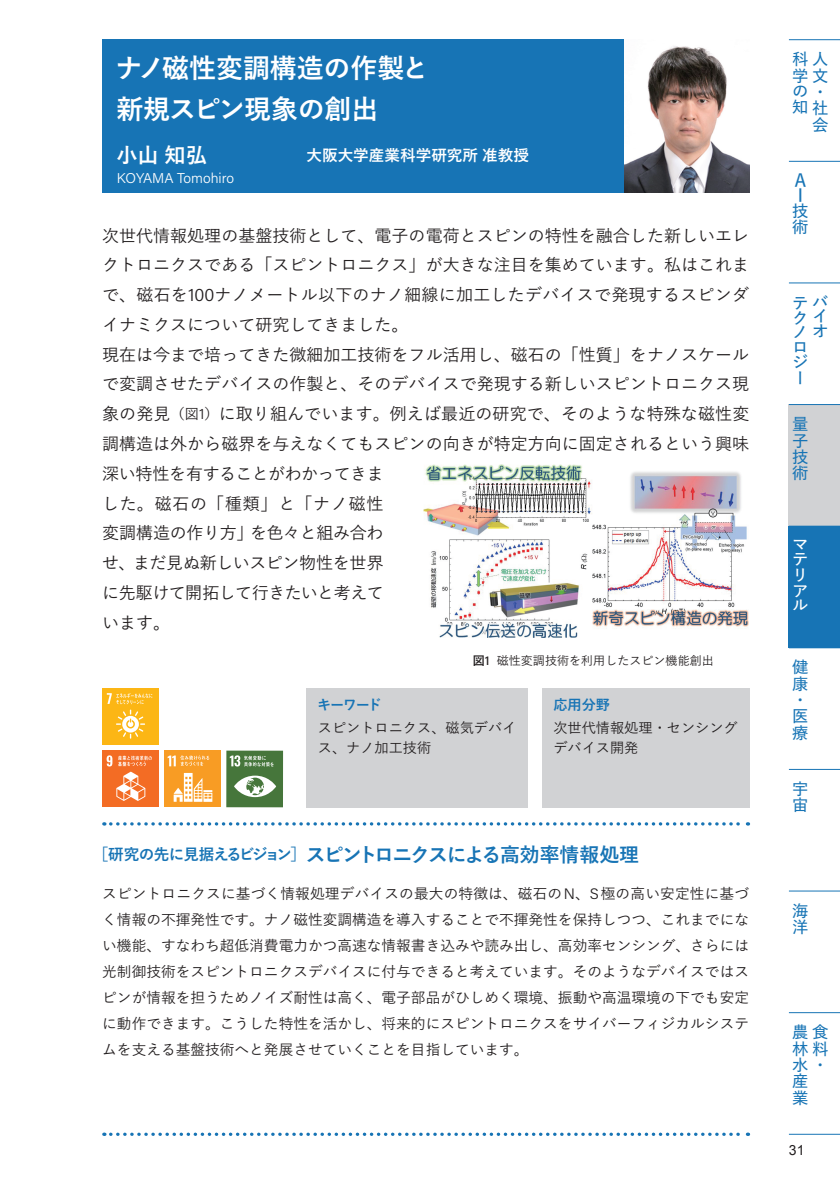
<style>
.page{position:relative;width:840px;height:1191px;background:#fff}
.page>*{position:absolute;margin:0;border:0;box-sizing:border-box;transform-origin:0 0}
.t1{font:700 27px/41px "Yu Go";letter-spacing:-.005em;color:#fff}
.t2{font:700 21.2px "Yu Go";color:#fff}
.t3{font:700 19.8px "Yu Go";letter-spacing:-.08em;color:#1774b5}
.t4{font:600 18px/15px "Yu Go Pr 6 N";color:#1774b5}
.t5{font:500 17px/29.8px "Yu Go";color:#231f20}
.t6{font:600 16.2px/16.2px "Yu Go Pr 6 N";color:#1774b5}
.t7{font:600 16.2px/15.6px "Yu Go Pr 6 N";color:#fff}
.t8{font:700 15.6px "Yu Go";letter-spacing:-.07em;color:#1774b5}
.t9{font:700 15.6px "Yu Go";color:#fff}
.t10{font:500 14.6px/26px "Yu Go";color:#231f20;text-align:justify}
.t11{font:500 14.2px/20.6px "Yu Go";color:#231f20}
.t12{font:300 14.2px "Acumin Pro";color:#fff}
.t13{font:700 14.2px "Yu Go";letter-spacing:-.08em;color:#1774b5}
.t14{font:14px "Arial";color:#231f20}
.t15{font:500 12px "Yu Go";color:#231f20}
.s1{font-family:"Acumin Pro";font-weight:300;font-size:18.2px}
.s2{font-size:14.2px}
.s3{font-family:"Acumin Pro";font-weight:300;font-size:15.2px}
.s4{font-weight:700}
.s5{font-family:"Acumin Pro";font-size:12.8px}
</style>
<div class="page">
<svg style="left:111px;top:1132px;width:637px;height:4px"></svg>
<svg style="left:111px;top:822px;width:637px;height:3px"></svg>
<div style="left:226px;top:750px;width:57px;height:57px;background:#46763b"></div>
<svg style="left:234px;top:775px;width:42px;height:22px"></svg>
<svg style="left:230px;top:755px;width:44px;height:11px"></svg>
<div style="left:164px;top:750px;width:57px;height:57px;background:#f89c24"></div>
<svg style="left:173px;top:773px;width:39px;height:29px"></svg>
<svg style="left:167px;top:755px;width:42px;height:11px"></svg>
<div style="left:102px;top:688px;width:57px;height:57px;background:#fcb615"></div>
<svg style="left:107px;top:693px;width:45px;height:45px"></svg>
<div style="left:102px;top:750px;width:57px;height:57px;background:#f36c24"></div>
<svg style="left:106px;top:755px;width:46px;height:46px"></svg>
<div style="left:541px;top:688px;width:207px;height:119px;background:#d1d2d4"></div>
<div style="left:306px;top:688px;width:221px;height:119px;background:#d1d2d4"></div>
<img style="left:623px;top:40px;width:125px;height:153px">
<div style="left:102px;top:40px;width:521px;height:153px;background:#1774b5"></div>
<img style="left:423px;top:465px;width:325px;height:172px">
<div style="left:788px;top:526px;width:51px;height:122px;background:#1774b5"></div>
<div style="left:788px;top:404px;width:51px;height:122px;background:#d1d2d4"></div>
<hr style="left:788px;top:39px;width:51px;height:1px;background:#1774b5">
<hr style="left:788px;top:161px;width:51px;height:1px;background:#1774b5">
<hr style="left:788px;top:282px;width:51px;height:1px;background:#1774b5">
<hr style="left:788px;top:404px;width:51px;height:1px;background:#1774b5">
<hr style="left:788px;top:769px;width:51px;height:1px;background:#1774b5">
<hr style="left:788px;top:890px;width:51px;height:1px;background:#1774b5">
<hr style="left:788px;top:1012px;width:51px;height:1px;background:#1774b5">
<hr style="left:788px;top:1133px;width:51px;height:1px;background:#1774b5">
<h1 class="t1" style="left:115px;top:48px;width:315px">ナノ磁性変調構造の作製と新規スピン現象の創出</h1>
<p class="t2" style="left:116px;top:143px;width:92px">小山知弘</p>
<p class="t12" style="left:117px;top:168px;width:119px">KOYAMA Tomohiro</p>
<p class="t9" style="left:306px;top:146px;width:224px">大阪大学産業科学研究所准教授</p>
<p class="t5" style="left:102px;top:218px;width:648px">次世代情報処理の基盤技術として、電子の電荷とスピンの特性を融合した新しいエレクトロニクスである「スピントロニクス」が大きな注目を集めています。私はこれまで、磁石を<span class="s1">100</span>ナノメートル以下のナノ細線に加工したデバイスで発現するスピンダイナミクスについて研究してきました。<br>現在は今まで培ってきた微細加工技術をフル活用し、磁石の「性質」をナノスケールで変調させたデバイスの作製と、そのデバイスで発現する新しいスピントロニクス現象の発見<span class="s2">（図</span><span class="s3">1</span><span class="s2">）</span>に取り組んでいます。例えば最近の研究で、そのような特殊な磁性変調構造は外から磁界を与えなくてもスピンの向きが特定方向に固定されるという興味深い特性を有することがわかってきま<br>した。磁石の「種類」と「ナノ磁性<br>変調構造の作り方」を色々と組み合わ<br>せ、まだ見ぬ新しいスピン物性を世界<br>に先駆けて開拓して行きたいと考えて<br>います。</p>
<p class="t15" style="left:472px;top:649px;width:242px"><span class="s4">図</span><span class="s5">1</span> 磁性変調技術を利用したスピン機能創出</p>
<p class="t13" style="left:317px;top:696px;width:66px">キーワード</p>
<p class="t11" style="left:317px;top:715px;width:200px">スピントロニクス、磁気デバイス、ナノ加工技術</p>
<p class="t13" style="left:553px;top:696px;width:58px">応用分野</p>
<p class="t11" style="left:553px;top:715px;width:186px">次世代情報処理・センシングデバイス開発</p>
<p class="t3" style="left:305px;top:844px;width:335px">スピントロニクスによる高効率情報処理</p>
<p class="t8" style="left:93px;top:845px;width:214px">［研究の先に見据えるビジョン］</p>
<p class="t10" style="left:102px;top:879px;width:648px">スピントロニクスに基づく情報処理デバイスの最大の特徴は、磁石の<span class="s3">N</span>、<span class="s3">S</span>極の高い安定性に基づく情報の不揮発性です。ナノ磁性変調構造を導入することで不揮発性を保持しつつ、これまでにない機能、すなわち超低消費電力かつ高速な情報書き込みや読み出し、高効率センシング、さらには光制御技術をスピントロニクスデバイスに付与できると考えています。そのようなデバイスではスピンが情報を担うためノイズ耐性は高く、電子部品がひしめく環境、振動や高温環境の下でも安定に動作できます。こうした特性を活かし、将来的にスピントロニクスをサイバーフィジカルシステムを支える基盤技術へと発展させていくことを目指しています。</p>
<p class="t6" style="left:791px;top:50px;width:37px">科人学文の・知</p>
<p class="t6" style="left:811px;top:98px;width:17px">社会</p>
<p class="t4" style="left:791px;top:171px;width:16px">Ａ<br>Ｉ</p>
<p class="t6" style="left:791px;top:201px;width:17px">技術</p>
<p class="t6" style="left:791px;top:292px;width:37px">テバク</p>
<p class="t6" style="left:791px;top:322px;width:36px;line-height:15.4px">ノオロ<br>ジ<br>ー</p>
<p class="t6" style="left:811px;top:305px;width:14px">イ</p>
<p class="t6" style="left:791px;top:414px;width:17px;text-align:justify">量子技術</p>
<p class="t7" style="left:791px;top:534px;width:16px">マテリア</p>
<p class="t7" style="left:791px;top:595px;width:17px">ル</p>
<p class="t6" style="left:791px;top:657px;width:17px">健康・医療</p>
<p class="t6" style="left:791px;top:779px;width:17px">宇宙</p>
<p class="t6" style="left:791px;top:900px;width:17px">海洋</p>
<p class="t6" style="left:791px;top:1022px;width:37px">農食林料水・産<br>業</p>
<p class="t14" style="left:788px;top:1140px;width:17px">31</p>
</div>
